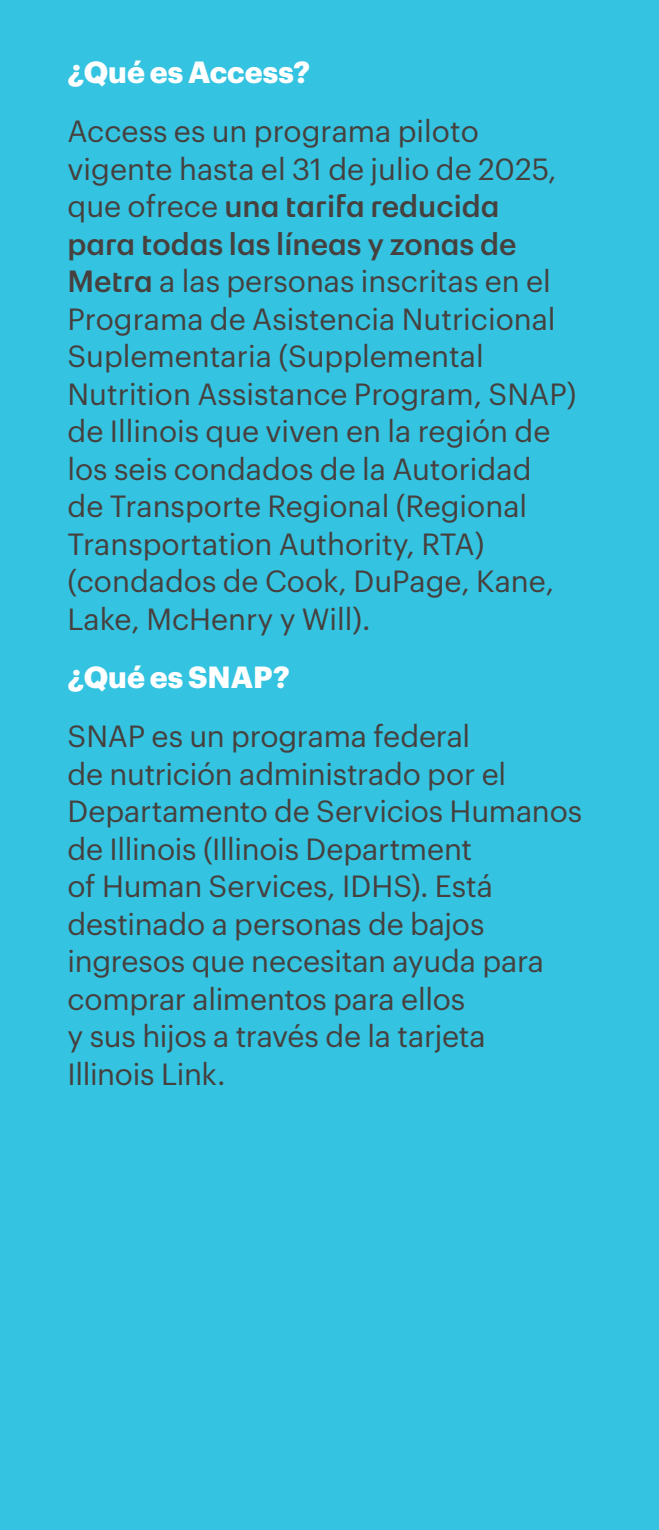
<style>
.page{position:relative;width:659px;height:1530px;background:#34c3e0}
.page>*{position:absolute;margin:0;border:0;box-sizing:border-box;transform-origin:0 0}
.Subhead_-_12_15_Graphik_RTA_Bold{font:30px/37.5px "Graphik";color:#46403e}
.Body_-_12_15_Graphik_Regular{font:30px/37.5px "Graphik";letter-spacing:-.005em;color:#46403e}
.t1{font:700 30px "Graphik RTA";color:#fff}
.s1{font-family:"Graphik RTA";font-weight:500}
</style>
<div class="page">
<h2 class="t1" style="left:68px;top:49px;width:244px">¿Qué es Access?</h2>
<h1 class="Subhead_-_12_15_Graphik_RTA_Bold" style="left:68px;top:110px;width:510px">Access es un programa piloto vigente hasta el 31 de julio de 2025, que ofrece <span class="s1">una tarifa reducida<br>para todas las líneas y zonas de<br>Metra</span> a las personas inscritas en el<br>Programa de Asistencia Nutricional<br>Suplementaria (Supplemental<br>Nutrition Assistance Program, SNAP) de Illinois que viven en la región de los seis condados de la Autoridad<br>de Transporte Regional (Regional<br>Transportation Authority, RTA) (condados de Cook, DuPage, Kane,<br>Lake, McHenry y Will).</h1>
<h2 class="t1" style="left:68px;top:654px;width:224px">¿Qué es SNAP?</h2>
<p class="Body_-_12_15_Graphik_Regular" style="left:68px;top:715px;width:516px">SNAP es un programa federal<br>de nutrición administrado por el<br>Departamento de Servicios Humanos de Illinois (Illinois Department<br>of Human Services, IDHS). Está destinado a personas de bajos ingresos que necesitan ayuda para comprar alimentos para ellos<br>y sus hijos a través de la tarjeta<br>Illinois Link.</p>
</div>
